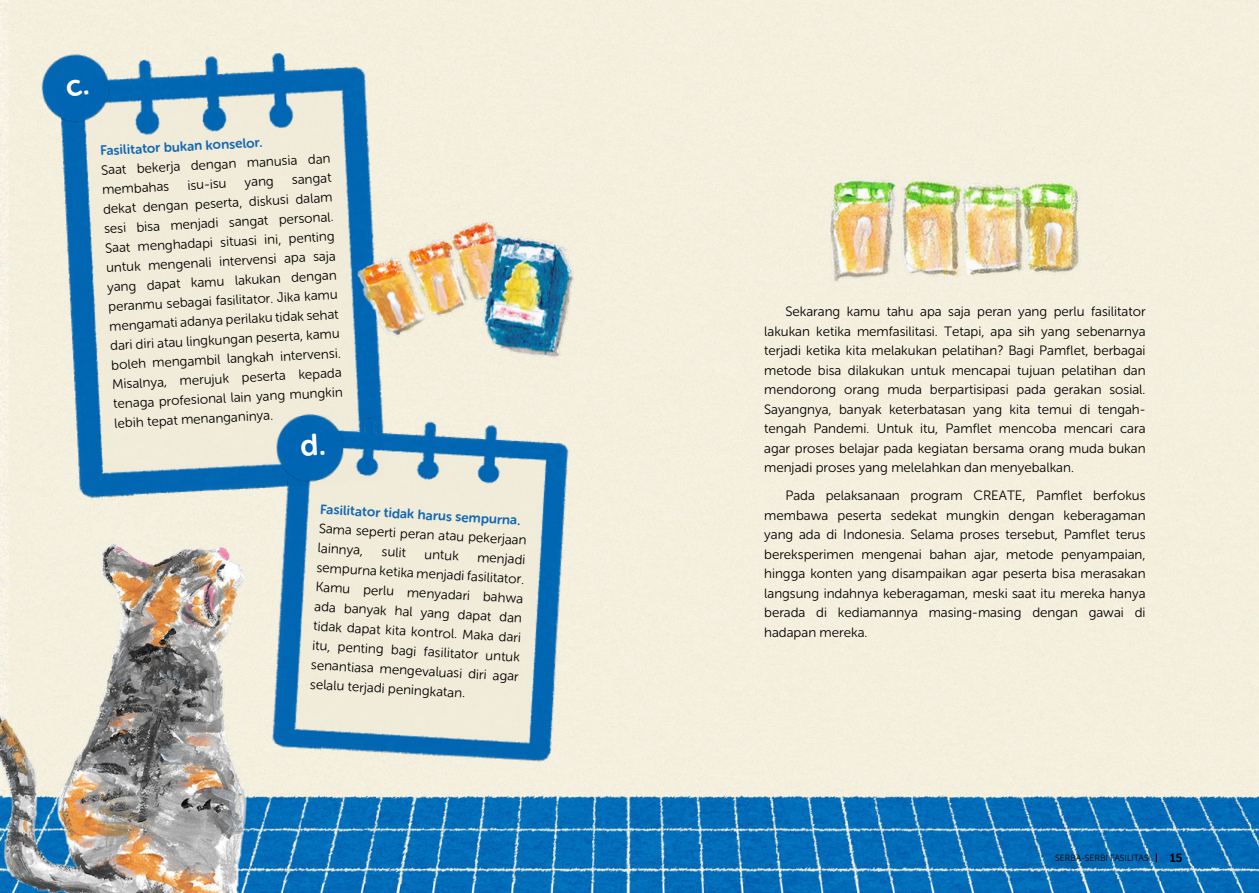
<style>
.page{position:relative;width:1259px;height:893px;background:#fff}
.page>*{position:absolute;margin:0;border:0;box-sizing:border-box;transform-origin:0 0}
.t1{font:13.5px/19.5px "Museo Sans Rounded 300";color:#000;text-align:justify}
.t2{font:13.5px "Museo Sans Rounded 700";color:#1268b3}
.t3{font:12px "Museo Sans Rounded 700";color:#000}
.t4{font:9px "Museo Sans Rounded 300";color:#000}
</style>
<div class="page">
<img style="left:0;top:0;width:1259px;height:893px">
<svg style="left:1155px;top:854px;width:2px;height:8px"></svg>
<img style="left:37px;top:35px;width:357px;height:478px">
<img style="left:35px;top:48px;width:80px;height:82px">
<img style="left:261px;top:407px;width:319px;height:368px">
<img style="left:273px;top:411px;width:73px;height:75px">
<img style="left:0;top:524px;width:346px;height:369px">
<img style="left:764px;top:173px;width:362px;height:114px">
<img style="left:344px;top:200px;width:246px;height:174px">
<svg style="left:66px;top:79px;width:23px;height:19px"></svg>
<svg style="left:301px;top:434px;width:24px;height:23px"></svg>
<p class="t2" style="left:100px;top:143px;width:164px;rotate:-3deg">Fasilitator bukan konselor.</p>
<p class="t1" style="left:101px;top:161px;width:231px;rotate:-3deg">Saat bekerja dengan manusia dan membahas</p>
<p class="t1" style="left:102px;top:180px;width:231px;text-indent:190px;rotate:-3deg">sangat dekat dengan peserta, diskusi dalam sesi bisa menjadi sangat personal.<br>Saat menghadapi situasi ini, penting untuk mengenali intervensi apa saja yang dapat kamu lakukan dengan peranmu sebagai fasilitator. Jika kamu mengamati adanya perilaku tidak sehat dari diri atau lingkungan peserta, kamu boleh mengambil langkah intervensi.<br>Misalnya, merujuk peserta kepada tenaga profesional lain yang mungkin lebih tepat menanganinya.</p>
<p class="t1" style="left:187px;top:176px;width:41px;rotate:-3deg">isu-isu</p>
<p class="t1" style="left:244px;top:173px;width:31px;rotate:-3deg">yang</p>
<p class="t2" style="left:320px;top:502px;width:202px;rotate:3deg">Fasilitator tidak harus sempurna.</p>
<p class="t1" style="left:319px;top:519px;width:209px;rotate:3deg">Sama seperti peran atau pekerjaan lainnya,</p>
<p class="t1" style="left:382px;top:542px;width:26px;rotate:3deg">sulit</p>
<p class="t1" style="left:425px;top:544px;width:36px;rotate:3deg">untuk</p>
<p class="t1" style="left:318px;top:539px;width:210px;text-indent:160px;rotate:3deg">menjadi sempurna ketika menjadi fasilitator.<br>Kamu perlu menyadari bahwa ada banyak hal yang dapat dan tidak dapat kita kontrol. Maka dari itu, penting bagi fasilitator untuk senantiasa mengevaluasi diri agar selalu terjadi peningkatan.</p>
<p class="t1" style="left:764px;top:302px;width:383px;text-indent:21px">Sekarang kamu tahu apa saja peran yang perlu fasilitator lakukan ketika memfasilitasi. Tetapi, apa sih yang sebenarnya terjadi ketika kita melakukan pelatihan? Bagi Pamflet, berbagai metode bisa dilakukan untuk mencapai tujuan pelatihan dan mendorong orang muda berpartisipasi pada gerakan sosial.<br>Sayangnya, banyak keterbatasan yang kita temui di tengah&shy;tengah Pandemi. Untuk itu, Pamflet mencoba mencari cara agar proses belajar pada kegiatan bersama orang muda bukan menjadi proses yang melelahkan dan menyebalkan.</p>
<p class="t1" style="left:764px;top:486px;width:383px;text-indent:21px">Pada pelaksanaan program CREATE, Pamflet berfokus membawa peserta sedekat mungkin dengan keberagaman yang ada di Indonesia. Selama proses tersebut, Pamflet terus bereksperimen mengenai bahan ajar, metode penyampaian, hingga konten yang disampaikan agar peserta bisa merasakan langsung indahnya keberagaman, meski saat itu mereka hanya berada di kediamannya masing-masing dengan gawai di hadapan mereka.</p>
<p class="t4" style="left:1055px;top:853px;width:97px">SERBA-SERBI FASILITASI</p>
<p class="t3" style="left:1169px;top:851px;width:14px">15</p>
</div>
